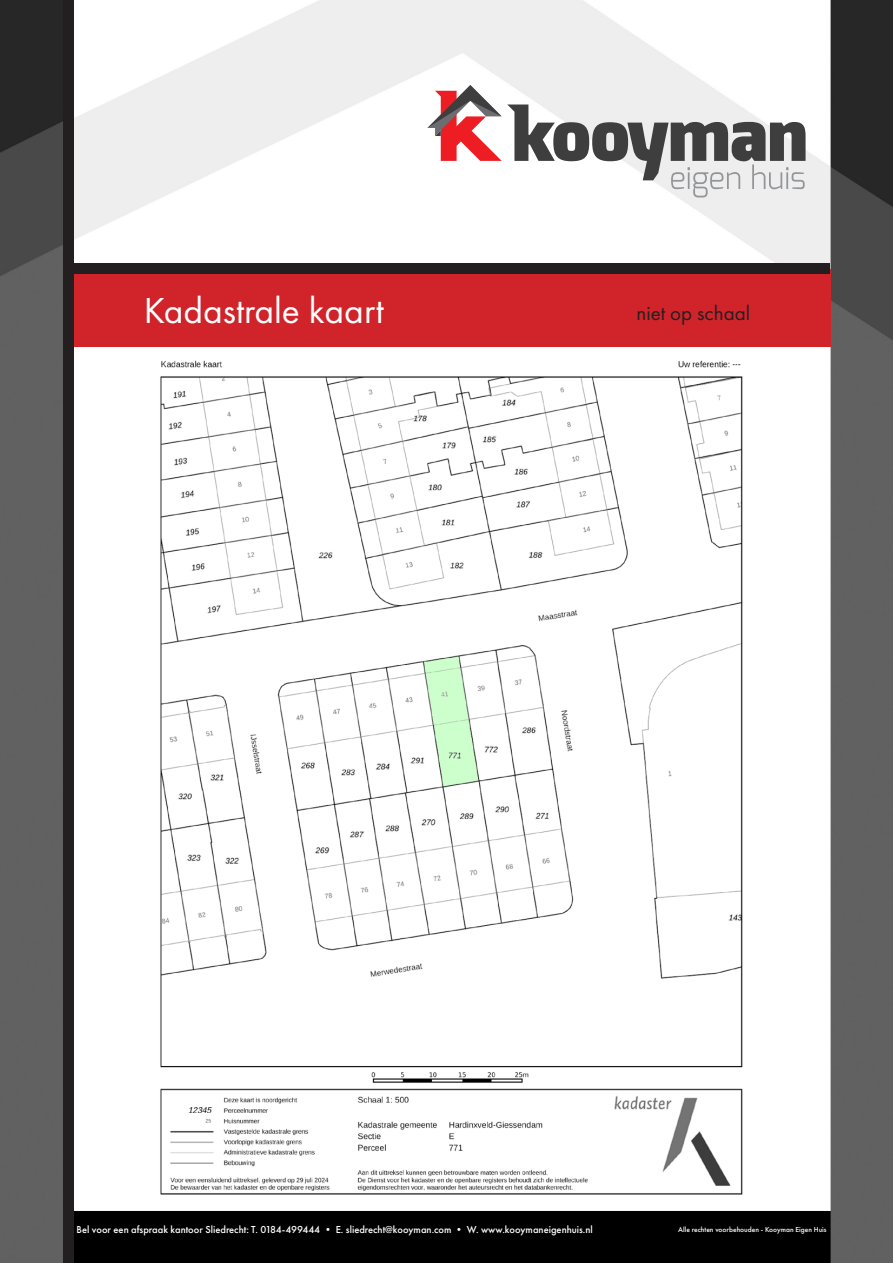
<style>
.page{position:relative;width:893px;height:1263px;background:#fff}
.page>*{position:absolute;margin:0;border:0;box-sizing:border-box;transform-origin:0 0}
.t1{font:37.5px "Futura PT";color:#fff}
.t2{font:21px "Futura PT";color:#231f20}
.t3{font:500 10.5px "Futura PT";color:#fff}
.t4{font:500 7.5px "Futura PT";color:#fff}
</style>
<div class="page">
<img style="left:0;top:0;width:893px;height:1263px">
<div style="left:70px;top:269px;width:761px;height:78px;background:#d1232a"></div>
<div style="left:70px;top:264px;width:760px;height:10px;background:#231f20"></div>
<div style="left:63px;top:0;width:10px;height:1263px;background:#231f20"></div>
<img style="left:154px;top:357px;width:596px;height:842px">
<svg style="left:427px;top:85px;width:378px;height:112px"></svg>
<h1 class="t1" style="left:144px;top:288px;width:241px">Kadastrale kaart</h1>
<h2 class="t2" style="left:636px;top:300px;width:115px">niet op schaal</h2>
<p class="t3" style="left:77px;top:1223px;width:518px">Bel voor een afspraak kantoor Sliedrecht: T. 0184-499444 • E. sliedrecht@kooyman.com • W. www.kooymaneigenhuis.nl</p>
<p class="t4" style="left:678px;top:1225px;width:150px">Alle rechten voorbehouden - Kooyman Eigen Huis</p>
</div>
